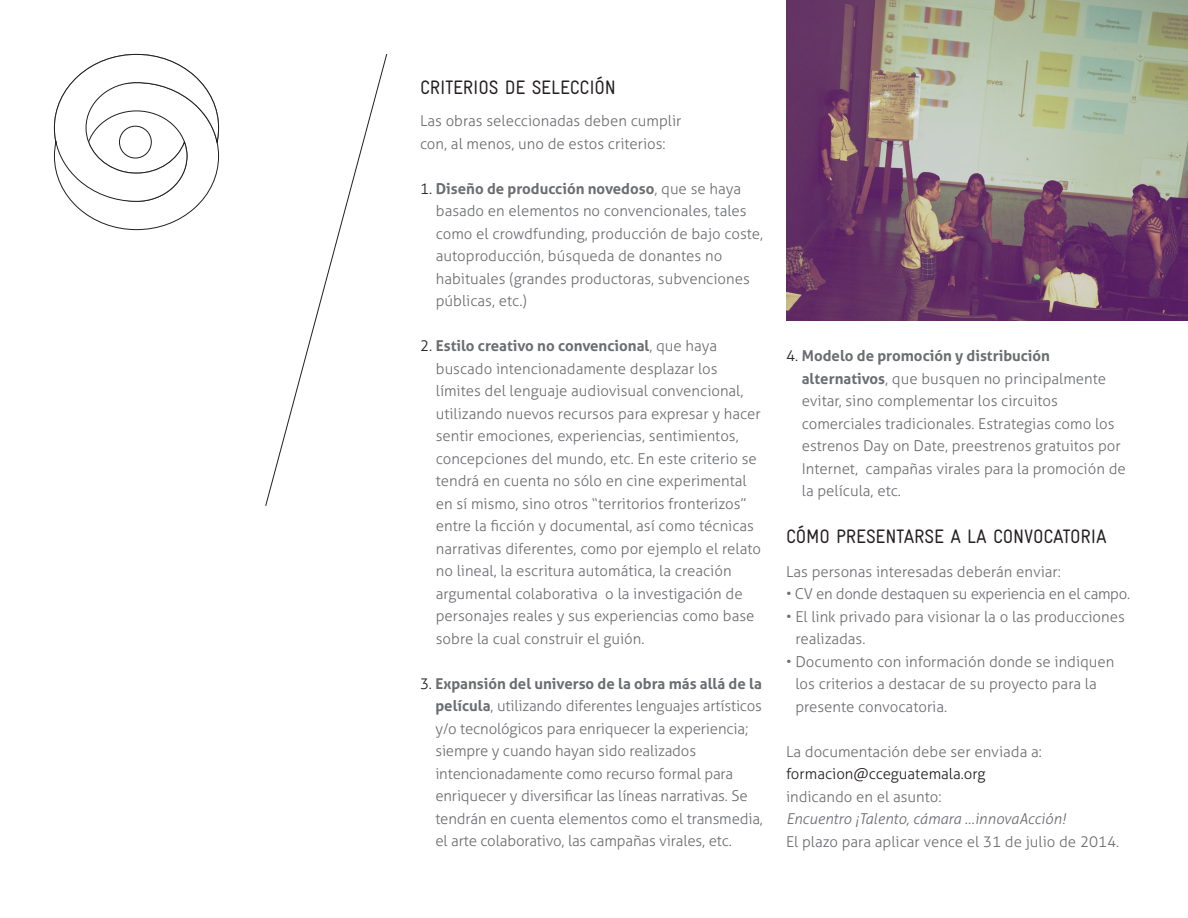
<style>
.page{position:relative;width:1188px;height:918px;background:#fff}
.page>*{position:absolute;margin:0;border:0;box-sizing:border-box;transform-origin:0 0}
.t1{font:19.5px "Gravur Condensed";letter-spacing:-.005em;color:#231f20}
.t2{font:300 15px/22.5px "Aller";color:#6c6d70}
.t3{font:italic 300 15px/22.5px "Aller";color:#6c6d70}
.t4{font:300 15px "Aller";letter-spacing:-.02em;color:#6c6d70}
.t5{font:300 15px "Aller";color:#231f20}
.s1{color:#231f20}
.s2{font-weight:700}
.s3{font-style:normal}
</style>
<div class="page">
<svg style="left:265px;top:54px;width:123px;height:452px"></svg>
<svg style="left:54px;top:54px;width:165px;height:177px"></svg>
<div style="left:119px;top:126px;width:32px;height:32px;background:#fff;border-radius:50%"></div>
<div style="left:119px;top:126px;width:33px;height:32px;border:1px solid #231f20;border-radius:50%"></div>
<img style="left:786px;top:0;width:402px;height:320px">
<p class="t1" style="left:420px;top:77px;width:197px">CRITERIOS DE SELECCIÓN</p>
<p class="t2" style="left:420px;top:110px;width:263px">Las obras seleccionadas deben cumplir con, al menos, uno de estos criterios:</p>
<p class="t2" style="left:436px;top:177px;width:329px;text-indent:-16px"><span class="s1">1.</span> <span class="s2">Diseño de producción novedoso</span>, que se haya basado en elementos no convencionales, tales como el crowdfunding, producción de bajo coste, autoproducción, búsqueda de donantes no habituales (grandes productoras, subvenciones públicas, etc.)</p>
<p class="t2" style="left:436px;top:335px;width:327px;text-indent:-16px"><span class="s1">2.</span> <span class="s2">Estilo creativo no convencional</span>, que haya buscado intencionadamente desplazar los límites del lenguaje audiovisual convencional, utilizando nuevos recursos para expresar y hacer sentir emociones, experiencias, sentimientos, concepciones del mundo, etc. En este criterio se tendrá en cuenta no sólo en cine experimental en sí mismo, sino otros “territorios fronterizos” entre la ficción y documental, así como técnicas narrativas diferentes, como por ejemplo el relato no lineal, la escritura automática, la creación argumental colaborativa o la investigación de personajes reales y sus experiencias como base sobre la cual construir el guión.</p>
<p class="t2" style="left:435px;top:672px;width:329px;text-indent:-15px"><span class="s1">3.</span> <span class="s2">Expansión del universo de la obra más allá de la película</span>, utilizando diferentes lenguajes artísticos y/o tecnológicos para enriquecer la experiencia; siempre y cuando hayan sido realizados intencionadamente como recurso formal para enriquecer y diversificar las líneas narrativas. Se tendrán en cuenta elementos como el transmedia, el arte colaborativo, las campañas virales, etc.</p>
<p class="t2" style="left:802px;top:345px;width:325px;text-indent:-16px"><span class="s1">4.</span> <span class="s2">Modelo de promoción y distribución alternativos</span>, que busquen no principalmente evitar, sino complementar los circuitos comerciales tradicionales. Estrategias como los estrenos Day on Date, preestrenos gratuitos por Internet, campañas virales para la promoción de la película, etc.</p>
<p class="t1" style="left:786px;top:525px;width:322px">CÓMO PRESENTARSE A LA CONVOCATORIA</p>
<p class="t2" style="left:786px;top:560px;width:276px">Las personas interesadas deberán enviar:</p>
<p class="t4" style="left:786px;top:585px;width:346px">• CV en donde destaquen su experiencia en el campo.</p>
<p class="t2" style="left:795px;top:605px;width:331px;text-indent:-9px">• El link privado para visionar la o las producciones realizadas.</p>
<p class="t2" style="left:795px;top:650px;width:321px;text-indent:-9px">• Documento con información donde se indiquen los criterios a destacar de su proyecto para la presente convocatoria.</p>
<p class="t2" style="left:786px;top:740px;width:257px">La documentación debe ser enviada a:</p>
<p class="t5" style="left:786px;top:765px;width:201px">formacion@cceguatemala.org</p>
<p class="t3" style="left:786px;top:785px;width:281px"><span class="s3">indicando en el asunto:<br></span>Encuentro ¡Talento, cámara …innovaAcción!</p>
<p class="t2" style="left:786px;top:830px;width:335px">El plazo para aplicar vence el 31 de julio de 2014.</p>
</div>
